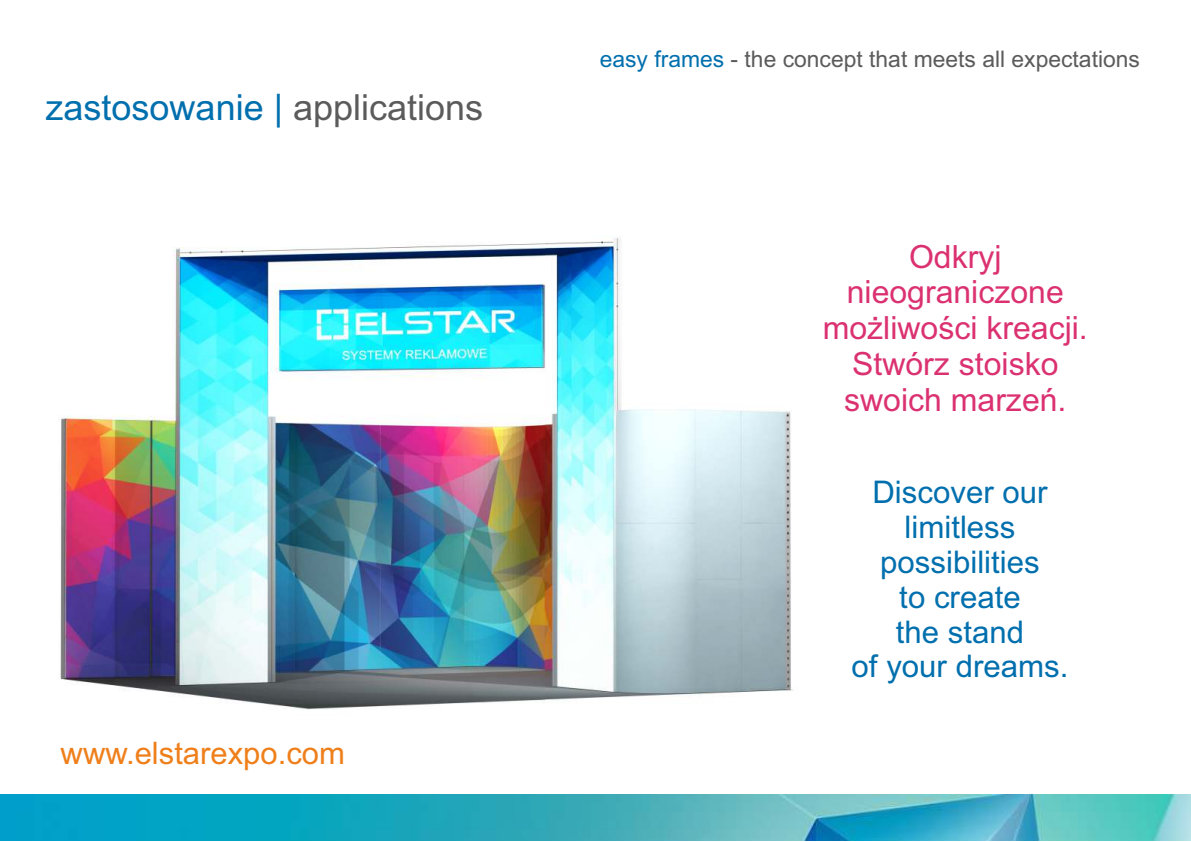
<style>
.page{position:relative;width:1191px;height:842px;background:#fff}
.page>*{position:absolute;margin:0;border:0;box-sizing:border-box;transform-origin:0 0}
.t1{font:36px "Arial";color:#006fae}
.t2{font:32px/35.7px "Arial";color:#db3171;text-align:center}
.t3{font:31.2px/34.8px "Arial";color:#006fae;text-align:center}
.t4{font:31px "Arial";color:#ef7f1a}
.t5{font:22.9px "Arial";color:#5b5b5b}
.s1{color:#5b5b5b}
.s2{color:#006fae}
</style>
<div class="page">
<img style="left:60px;top:237px;width:733px;height:473px">
<img style="left:0;top:794px;width:1191px;height:46px">
<p class="t1" style="left:46px;top:94px;width:439px">zastosowanie | <span class="s1">applications</span></p>
<p class="t4" style="left:61px;top:742px;width:286px">www.elstarexpo.com</p>
<p class="t5" style="left:600px;top:50px;width:542px"><span class="s2">easy frames</span> - the concept that meets all expectations</p>
<p class="t2" style="left:823px;top:241px;width:266px">Odkryj nieograniczone możliwości kreacji.<br>Stwórz stoisko swoich marzeń.</p>
<p class="t3" style="left:851px;top:478px;width:218px">Discover our limitless possibilities<br>to create<br>the stand<br>of your dreams.</p>
</div>
